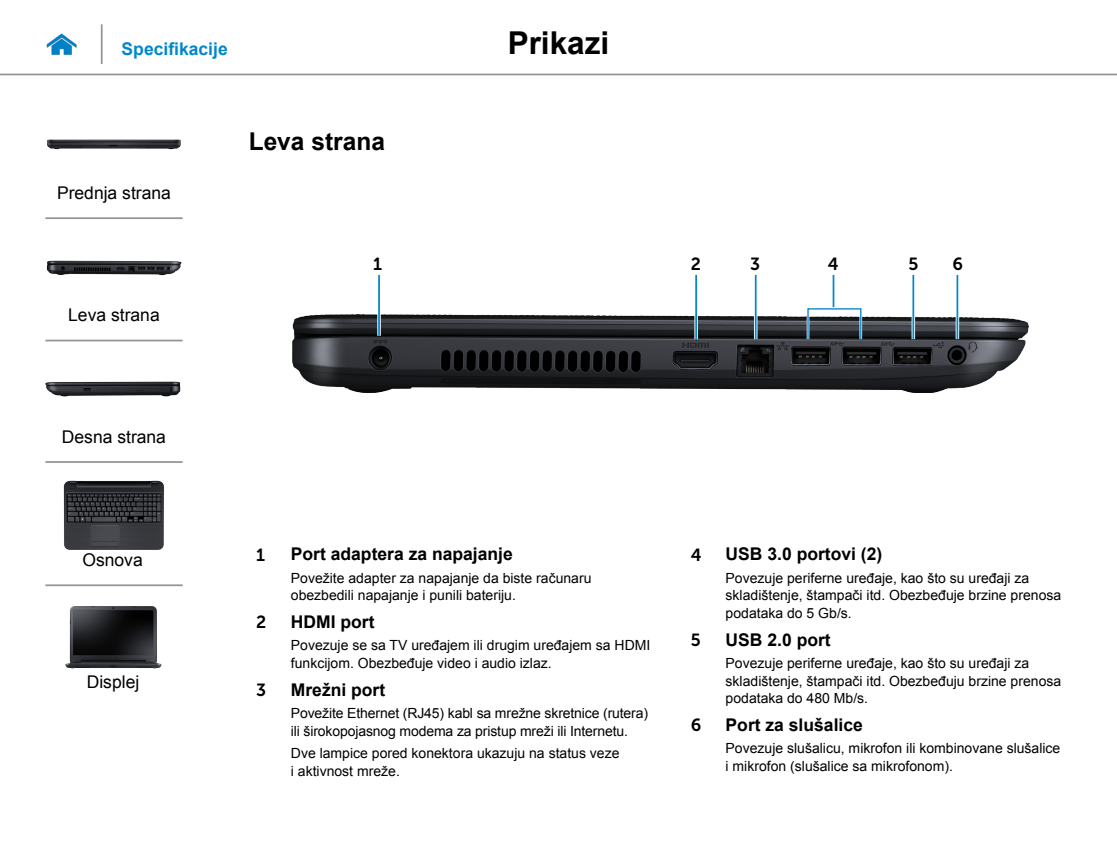
<style>
.page{position:relative;width:1117px;height:844px;background:#fff}
.page>*{position:absolute;margin:0;border:0;box-sizing:border-box;transform-origin:0 0}
.t1{font:700 31.5px "Arial";color:#000}
.Head2{font:700 24.5px "Arial";color:#000}
.Callout_Head{font:700 17.5px "Arial";color:#000}
.t2{font:17.5px "Arial";color:#000}
.t3{font:700 17.5px "Arial";color:#0087cc}
.Callout_Head-2{font:17.5px "Museo Sans For Dell 700";color:#000}
.Callout-L{font:17.5px "Museo Sans For Dell 700";color:#000}
.Callout_description{font:14px/17.5px "Arial";color:#000}
</style>
<div class="page">
<hr style="left:0;top:74px;width:1116px;height:1px;background:#939598">
<img style="left:46px;top:33px;width:31px;height:23px">
<img style="left:292px;top:290px;width:737px;height:102px">
<hr style="left:911px;top:275px;width:3px;height:64px;background:#fff">
<hr style="left:912px;top:275px;width:2px;height:64px;background:#0087cc">
<hr style="left:955px;top:275px;width:3px;height:64px;background:#fff">
<hr style="left:956px;top:275px;width:2px;height:64px;background:#0087cc">
<svg style="left:753px;top:275px;width:4px;height:64px"></svg>
<hr style="left:754px;top:275px;width:2px;height:64px;background:#0087cc">
<hr style="left:694px;top:275px;width:3px;height:64px;background:#fff">
<hr style="left:695px;top:275px;width:1px;height:64px;background:#0087cc">
<svg style="left:377px;top:290px;width:4px;height:45px"></svg>
<hr style="left:378px;top:275px;width:2px;height:60px;background:#0087cc">
<div style="left:806px;top:307px;width:55px;height:33px;border:3px solid #fff"></div>
<svg style="left:831px;top:275px;width:4px;height:32px"></svg>
<hr style="left:832px;top:275px;width:2px;height:32px;background:#0087cc">
<hr style="left:101px;top:24px;width:2px;height:40px;background:#939598">
<img style="left:46px;top:139px;width:135px;height:11px">
<img style="left:46px;top:260px;width:136px;height:16px">
<img style="left:45px;top:381px;width:136px;height:16px">
<img style="left:64px;top:480px;width:100px;height:69px">
<img style="left:65px;top:606px;width:97px;height:63px">
<hr style="left:45px;top:217px;width:138px;height:2px;background:#939598">
<hr style="left:45px;top:339px;width:138px;height:2px;background:#939598">
<hr style="left:45px;top:461px;width:138px;height:2px;background:#939598">
<hr style="left:45px;top:584px;width:138px;height:2px;background:#939598">
<p class="t3" style="left:122px;top:37px;width:108px">Specifikacije</p>
<h1 class="t1" style="left:507px;top:22px;width:103px">Prikazi</h1>
<p class="t2" style="left:57px;top:181px;width:115px">Prednja strana</p>
<p class="t2" style="left:68px;top:303px;width:93px">Leva strana</p>
<p class="t2" style="left:62px;top:425px;width:106px">Desna strana</p>
<p class="t2" style="left:82px;top:548px;width:62px">Osnova</p>
<p class="t2" style="left:87px;top:670px;width:54px">Displej</p>
<p class="Head2" style="left:249px;top:125px;width:138px">Leva strana</p>
<p class="Callout-L" style="left:373px;top:254px;width:10px">1</p>
<p class="Callout-L" style="left:690px;top:254px;width:12px">2</p>
<p class="Callout-L" style="left:750px;top:254px;width:12px">3</p>
<p class="Callout-L" style="left:827px;top:254px;width:12px">4</p>
<p class="Callout-L" style="left:908px;top:254px;width:11px">5</p>
<p class="Callout-L" style="left:952px;top:254px;width:12px">6</p>
<p class="Callout_Head-2" style="left:256px;top:544px;width:10px">1</p>
<p class="Callout_Head" style="left:291px;top:542px;width:223px">Port adaptera za napajanje</p>
<p class="Callout_description" style="left:291px;top:569px;width:302px">Povežite adapter za napajanje da biste računaru obezbedili napajanje i punili bateriju.</p>
<p class="Callout_Head-2" style="left:256px;top:612px;width:12px">2</p>
<p class="Callout_Head" style="left:291px;top:610px;width:85px">HDMI port</p>
<p class="Callout_description" style="left:291px;top:636px;width:361px">Povezuje se sa TV uređajem ili drugim uređajem sa HDMI funkcijom. Obezbeđuje video i audio izlaz.</p>
<p class="Callout_Head-2" style="left:256px;top:680px;width:12px">3</p>
<p class="Callout_Head" style="left:291px;top:677px;width:96px">Mrežni port</p>
<p class="Callout_description" style="left:291px;top:704px;width:358px">Povežite Ethernet (RJ45) kabl sa mrežne skretnice (rutera) ili širokopojasnog modema za pristup mreži ili Internetu.</p>
<p class="Callout_description" style="left:291px;top:744px;width:330px">Dve lampice pored konektora ukazuju na status veze i aktivnost mreže.</p>
<p class="Callout_Head-2" style="left:690px;top:544px;width:12px">4</p>
<p class="Callout_Head" style="left:725px;top:542px;width:158px">USB 3.0 portovi (2)</p>
<p class="Callout_description" style="left:725px;top:569px;width:337px">Povezuje periferne uređaje, kao što su uređaji za skladištenje, štampači itd. Obezbeđuje brzine prenosa podataka do 5 Gb/s.</p>
<p class="Callout_Head-2" style="left:690px;top:630px;width:11px">5</p>
<p class="Callout_Head" style="left:725px;top:627px;width:107px">USB 2.0 port</p>
<p class="Callout_description" style="left:725px;top:654px;width:337px">Povezuje periferne uređaje, kao što su uređaji za skladištenje, štampači itd. Obezbeđuju brzine prenosa podataka do 480 Mb/s.</p>
<p class="Callout_Head-2" style="left:690px;top:715px;width:12px">6</p>
<p class="Callout_Head" style="left:725px;top:712px;width:139px">Port za slušalice</p>
<p class="Callout_description" style="left:725px;top:739px;width:336px">Povezuje slušalicu, mikrofon ili kombinovane slušalice i mikrofon (slušalice sa mikrofonom).</p>
</div>
